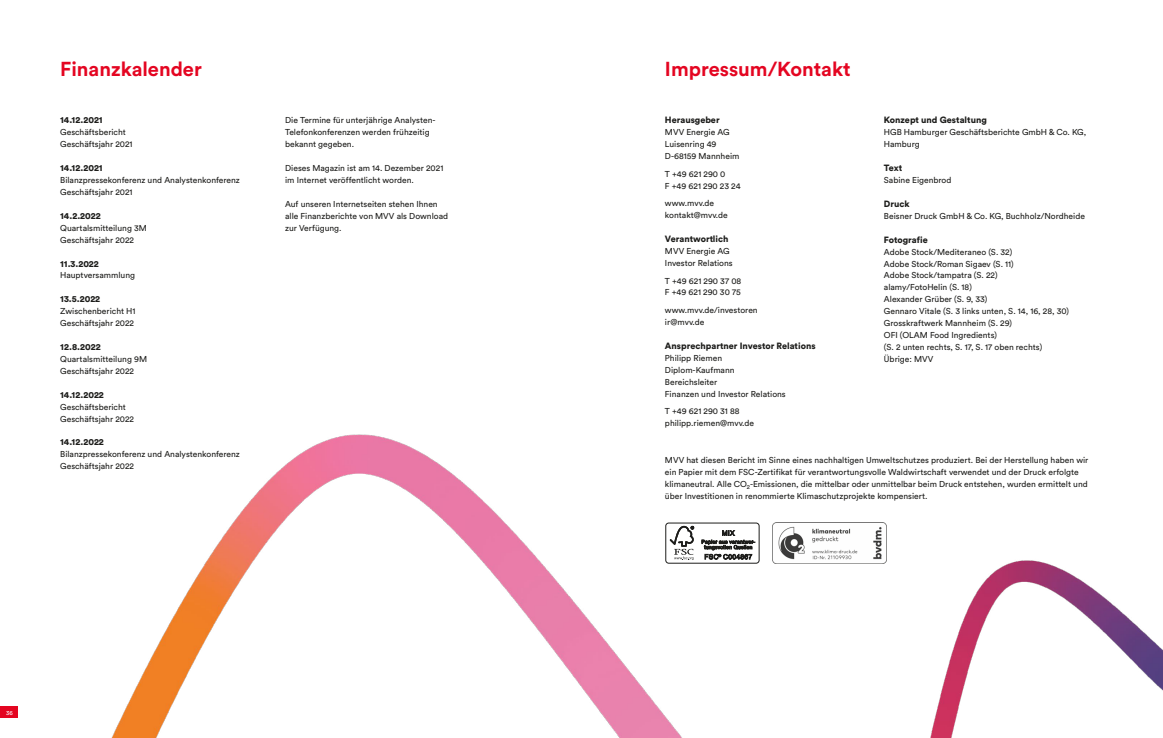
<style>
.page{position:relative;width:1163px;height:738px;background:#fff}
.page>*{position:absolute;margin:0;border:0;box-sizing:border-box;transform-origin:0 0}
.t1{font:700 20px "Circular Pro";color:#e40521}
.t2{font:900 9px "Circular Pro";color:#1d1d1b}
.t3{font:8.5px/11.9px "Circular Pro";color:#1d1d1b}
.t4{font:6px "Circular Pro";color:#fff}
</style>
<div class="page">
<img style="left:0;top:434px;width:1162px;height:303px">
<h1 class="t1" style="left:60px;top:55px;width:143px">Finanzkalender</h1>
<p class="t2" style="left:60px;top:114px;width:44px">14.12.2021</p>
<p class="t3" style="left:60px;top:126px;width:74px">Geschäftsbericht<br>Geschäftsjahr 2021</p>
<p class="t2" style="left:60px;top:161px;width:44px">14.12.2021</p>
<p class="t3" style="left:60px;top:174px;width:181px">Bilanzpressekonferenz und Analystenkonferenz<br>Geschäftsjahr 2021</p>
<p class="t2" style="left:60px;top:209px;width:42px">14.2.2022</p>
<p class="t3" style="left:60px;top:221px;width:88px">Quartalsmitteilung 3M<br>Geschäftsjahr 2022</p>
<p class="t2" style="left:60px;top:257px;width:40px">11.3.2022</p>
<p class="t3" style="left:60px;top:269px;width:76px">Hauptversammlung</p>
<p class="t2" style="left:60px;top:292px;width:42px">13.5.2022</p>
<p class="t3" style="left:60px;top:304px;width:77px">Zwischenbericht H1<br>Geschäftsjahr 2022</p>
<p class="t2" style="left:60px;top:340px;width:42px">12.8.2022</p>
<p class="t3" style="left:60px;top:352px;width:88px">Quartalsmitteilung 9M<br>Geschäftsjahr 2022</p>
<p class="t2" style="left:60px;top:388px;width:45px">14.12.2022</p>
<p class="t3" style="left:60px;top:400px;width:75px">Geschäftsbericht<br>Geschäftsjahr 2022</p>
<p class="t2" style="left:60px;top:435px;width:45px">14.12.2022</p>
<p class="t3" style="left:60px;top:447px;width:181px">Bilanzpressekonferenz und Analystenkonferenz<br>Geschäftsjahr 2022</p>
<p class="t3" style="left:285px;top:114px;width:152px">Die Termine für unterjährige Analysten-<br>Telefonkonferenzen werden frühzeitig bekannt gegeben.</p>
<p class="t3" style="left:285px;top:162px;width:160px">Dieses Magazin ist am 14. Dezember 2021 im Internet veröffentlicht worden.</p>
<p class="t3" style="left:285px;top:197px;width:164px">Auf unseren Internetseiten stehen Ihnen alle Finanzberichte von MVV als Download zur Verfügung.</p>
<p class="t4" style="left:6px;top:707px;width:8px">36</p>
<h1 class="t1" style="left:665px;top:55px;width:187px">Impressum/Kontakt</h1>
<p class="t2" style="left:665px;top:114px;width:56px">Herausgeber</p>
<p class="t3" style="left:665px;top:126px;width:76px">MVV Energie AG<br>Luisenring 49<br>D-68159 Mannheim</p>
<p class="t3" style="left:665px;top:167px;width:77px">T +49 621 290 0<br>F +49 621 290 23 24</p>
<p class="t3" style="left:665px;top:197px;width:64px">www.mvv.de kontakt@mvv.de</p>
<p class="t2" style="left:665px;top:232px;width:65px">Verantwortlich</p>
<p class="t3" style="left:665px;top:244px;width:69px">MVV Energie AG<br>Investor Relations</p>
<p class="t3" style="left:665px;top:274px;width:78px">T +49 621 290 37 08<br>F +49 621 290 30 75</p>
<p class="t3" style="left:665px;top:303px;width:94px">www.mvv.de/investoren ir@mvv.de</p>
<p class="t2" style="left:665px;top:339px;width:152px">Ansprechpartner Investor Relations</p>
<p class="t3" style="left:665px;top:351px;width:122px">Philipp Riemen<br>Diplom-Kaufmann<br>Bereichsleiter<br>Finanzen und Investor Relations</p>
<p class="t3" style="left:665px;top:404px;width:91px">T +49 621 290 31 88 philipp.riemen@mvv.de</p>
<p class="t2" style="left:883px;top:114px;width:104px">Konzept und Gestaltung</p>
<p class="t3" style="left:883px;top:126px;width:204px">HGB Hamburger Geschäftsberichte GmbH &amp; Co. KG,<br>Hamburg</p>
<p class="t2" style="left:883px;top:161px;width:20px">Text</p>
<p class="t3" style="left:883px;top:174px;width:69px">Sabine Eigenbrod</p>
<p class="t2" style="left:883px;top:197px;width:27px">Druck</p>
<p class="t3" style="left:883px;top:209px;width:202px">Beisner Druck GmbH &amp; Co. KG, Buchholz/Nordheide</p>
<p class="t2" style="left:883px;top:233px;width:45px">Fotografie</p>
<p class="t3" style="left:883px;top:245px;width:186px">Adobe Stock/Mediteraneo (S. 32)<br>Adobe Stock/Roman Sigaev (S. 11)<br>Adobe Stock/tampatra (S. 22)<br>alamy/FotoHelin (S. 18)<br>Alexander Grüber (S. 9, 33)<br>Gennaro Vitale (S. 3 links unten, S. 14, 16, 28, 30)<br>Grosskraftwerk Mannheim (S. 29)<br>OFI (OLAM Food Ingredients)<br>(S. 2 unten rechts, S. 17, S. 17 oben rechts)<br>Übrige: MVV</p>
<p class="t3" style="left:665px;top:453px;width:425px">MVV hat diesen Bericht im Sinne eines nachhaltigen Umweltschutzes produziert. Bei der Herstellung haben wir ein Papier mit dem FSC-Zertifikat für verantwortungsvolle Waldwirtschaft verwendet und der Druck erfolgte klimaneutral. Alle CO<sub>2</sub>-Emissionen, die mittelbar oder unmittelbar beim Druck entstehen, wurden ermittelt und über Investitionen in renommierte Klimaschutzprojekte kompensiert.</p>
</div>
